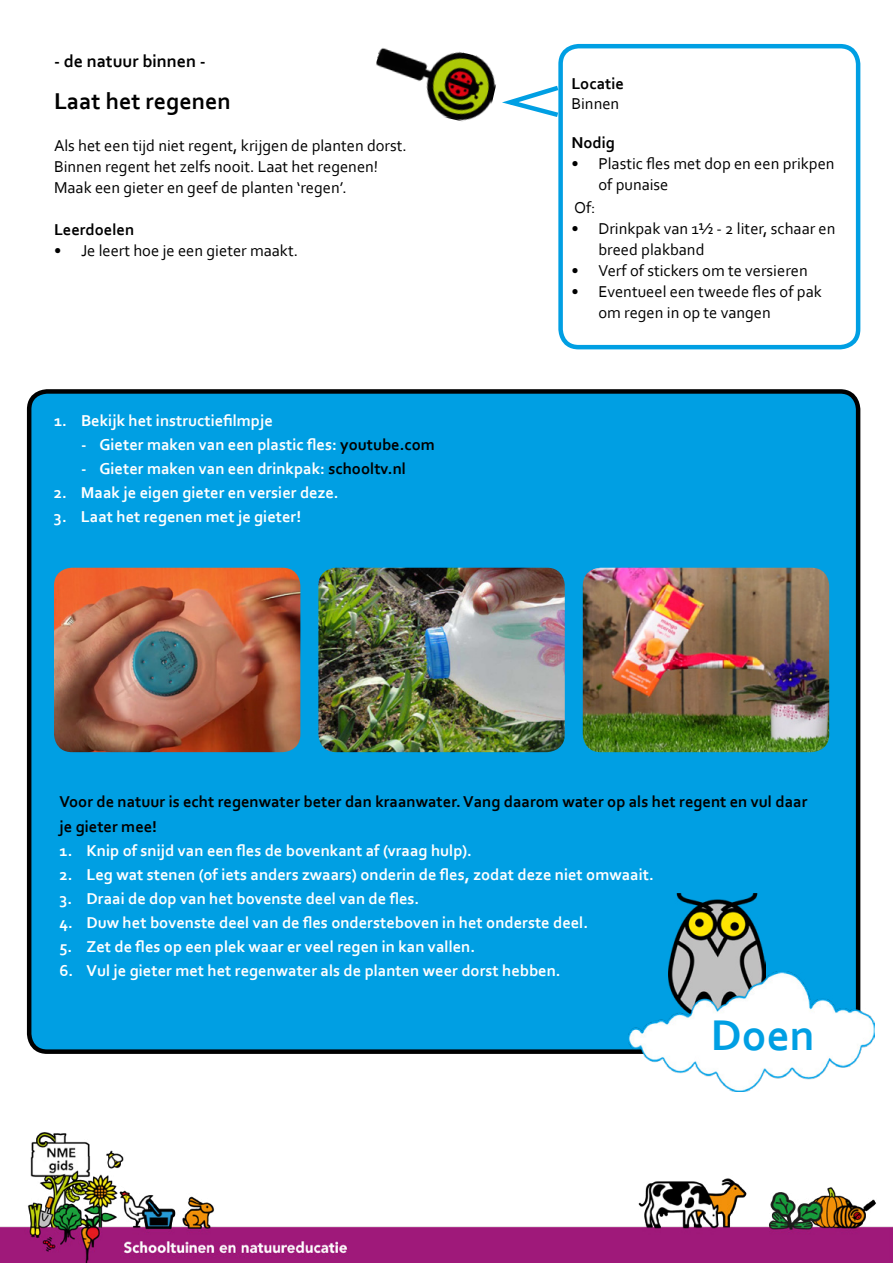
<style>
.page{position:relative;width:893px;height:1263px;background:#fff}
.page>*{position:absolute;margin:0;border:0;box-sizing:border-box;transform-origin:0 0}
.t1{font:700 45px "Corbel";color:#009fe3}
.t2{font:700 24px "Corbel";color:#000}
.t3{font:700 18px "Corbel";color:#000}
.t4{font:700 16.5px "Corbel";color:#fff}
.t5{font:16.5px/21px "Corbel";color:#000}
.t6{font:700 16.5px/24px "Corbel";color:#000}
.s1{color:#000}
</style>
<div class="page">
<img style="left:1px;top:1133px;width:891px;height:130px">
<div style="left:558px;top:44px;width:302px;height:305px;border:4px solid #009fe3;border-radius:18px"></div>
<svg style="left:502px;top:82px;width:61px;height:38px"></svg>
<img style="left:376px;top:48px;width:120px;height:74px">
<div style="left:29px;top:391px;width:829px;height:661px;background:#009fe3;border-radius:18px"></div>
<div style="left:27px;top:389px;width:833px;height:665px;border:4px solid #000;border-radius:18px"></div>
<img style="left:669px;top:893px;width:96px;height:78px">
<img style="left:629px;top:971px;width:246px;height:120px">
<img style="left:54px;top:568px;width:246px;height:184px">
<img style="left:318px;top:568px;width:247px;height:184px">
<img style="left:583px;top:568px;width:246px;height:184px">
<p class="t3" style="left:54px;top:50px;width:153px">- de natuur binnen -</p>
<h2 class="t2" style="left:54px;top:87px;width:178px">Laat het regenen</h2>
<p class="t5" style="left:54px;top:135px;width:354px">Als het een tijd niet regent, krijgen de planten dorst.<br>Binnen regent het zelfs nooit. Laat het regenen!<br>Maak een gieter en geef de planten ‘regen’.</p>
<p class="t6" style="left:54px;top:218px;width:82px">Leerdoelen</p>
<p class="t5" style="left:54px;top:240px;width:246px">• Je leert hoe je een gieter maakt.</p>
<p class="t4" style="left:54px;top:410px;width:220px">1. Bekijk het instructiefilmpje</p>
<p class="t4" style="left:81px;top:434px;width:355px">- Gieter maken van een plastic fles: <span class="s1">youtube.com</span></p>
<p class="t4" style="left:81px;top:458px;width:327px">- Gieter maken van een drinkpak: <span class="s1">schooltv.nl</span></p>
<p class="t4" style="left:54px;top:482px;width:286px">2. Maak je eigen gieter en versier deze.</p>
<p class="t4" style="left:54px;top:506px;width:249px">3. Laat het regenen met je gieter!</p>
<p class="t6" style="left:571px;top:71px;width:54px">Locatie</p>
<p class="t5" style="left:571px;top:92px;width:49px">Binnen</p>
<p class="t6" style="left:571px;top:131px;width:45px">Nodig</p>
<p class="t5" style="left:598px;top:153px;width:238px;text-indent:-27px">• Plastic fles met dop en een prikpen of punaise</p>
<p class="t5" style="left:574px;top:197px;width:23px">Of:</p>
<p class="t5" style="left:598px;top:218px;width:239px;text-indent:-27px">• Drinkpak van 1½ - 2 liter, schaar en breed plakband</p>
<p class="t5" style="left:571px;top:260px;width:238px">• Verf of stickers om te versieren</p>
<p class="t5" style="left:598px;top:281px;width:225px;text-indent:-27px">• Eventueel een tweede fles of pak om regen in op te vangen</p>
<p class="t6" style="left:60px;top:790px;width:749px">Voor de natuur is echt regenwater beter dan kraanwater. Vang daarom water op als het regent en vul daar je gieter mee!</p>
<p class="t4" style="left:60px;top:840px;width:414px">1. Knip of snijd van een fles de bovenkant af (vraag hulp).</p>
<p class="t4" style="left:60px;top:864px;width:596px">2. Leg wat stenen (of iets anders zwaars) onderin de fles, zodat deze niet omwaait.</p>
<p class="t4" style="left:60px;top:888px;width:361px">3. Draai de dop van het bovenste deel van de fles.</p>
<p class="t4" style="left:60px;top:912px;width:530px">4. Duw het bovenste deel van de fles ondersteboven in het onderste deel.</p>
<p class="t4" style="left:60px;top:936px;width:417px">5. Zet de fles op een plek waar er veel regen in kan vallen.</p>
<p class="t4" style="left:60px;top:960px;width:503px">6. Vul je gieter met het regenwater als de planten weer dorst hebben.</p>
<h1 class="t1" style="left:711px;top:1008px;width:105px">Doen</h1>
</div>
